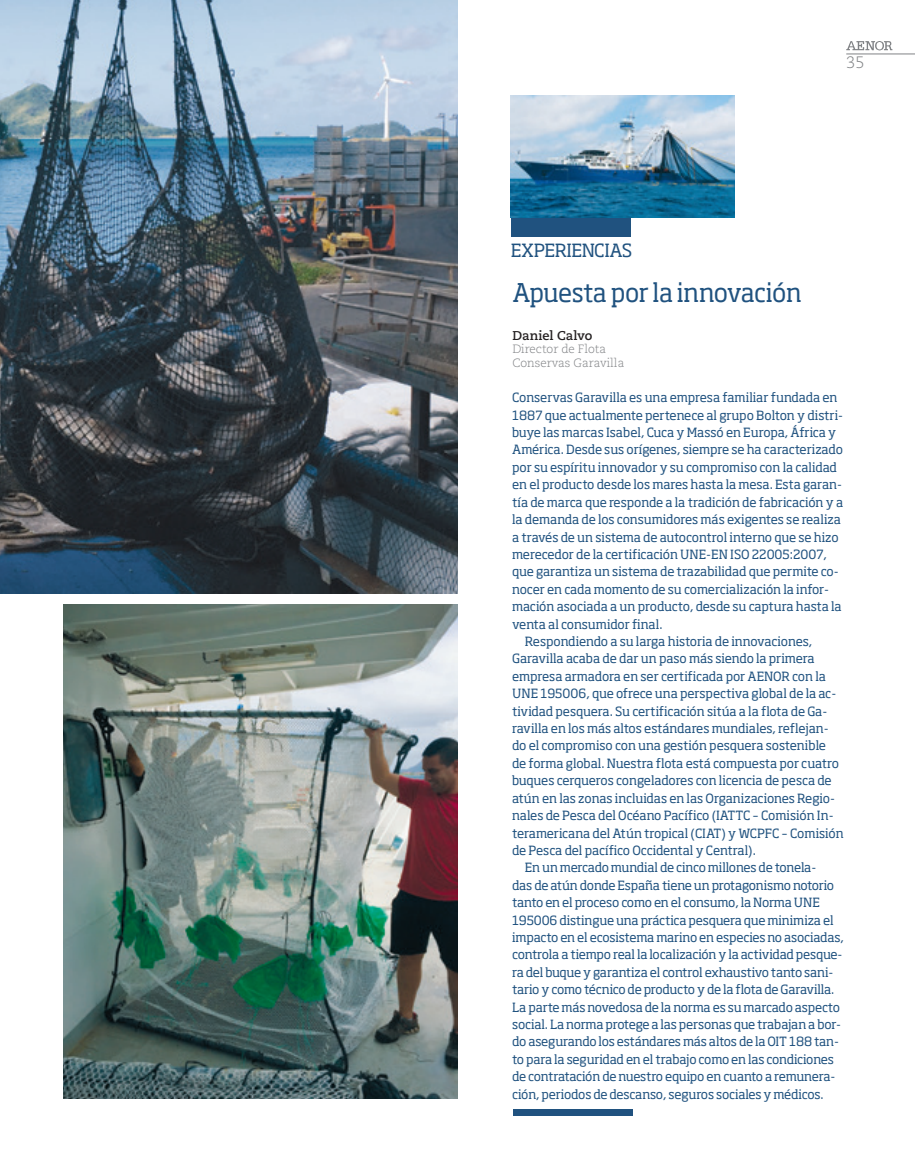
<style>
.page{position:relative;width:915px;height:1170px;background:#fff}
.page>*{position:absolute;margin:0;border:0;box-sizing:border-box;transform-origin:0 0}
.TITULO_EXPERIENCIAS{font:25.5px "Soho Std";letter-spacing:-.03em;color:#20527f;scale:.96 1}
.EPIGRAFE_EXPERIENCIA{font:18px "Soho Std";letter-spacing:-.025em;color:#20527f}
.t1{font:300 16.5px "Caecilia LT Std";color:#808285}
.NOMBRE_ART_EXPERIENC{font:700 12.75px "Caecilia LT Std";color:#231f20}
.TEXTO_EXPERIENCIAS{font:12.6px/17.4px "Soho Std";letter-spacing:-.015em;color:#20527f}
.CARGO_ART_EXPERIENCI{font:300 12px "Caecilia LT Std";color:#808285}
</style>
<div class="page">
<hr style="left:846px;top:54px;width:68px;height:1px;background:#808285">
<svg style="left:846px;top:41px;width:46px;height:10px"></svg>
<img style="left:510px;top:96px;width:224px;height:122px">
<div style="left:513px;top:1109px;width:119px;height:6px;background:#20527f"></div>
<div style="left:511px;top:218px;width:119px;height:19px;background:#20527f"></div>
<img style="left:0;top:0;width:457px;height:593px">
<img style="left:63px;top:604px;width:394px;height:494px">
<h3 class="t1" style="left:846px;top:53px;width:20px">35</h3>
<p class="EPIGRAFE_EXPERIENCIA" style="left:510px;top:239px;width:123px">EXPERIENCIAS</p>
<p class="TITULO_EXPERIENCIAS" style="left:512px;top:276px;width:303px">Apuesta por la innovación</p>
<p class="NOMBRE_ART_EXPERIENC" style="left:512px;top:328px;width:81px">Daniel Calvo</p>
<p class="CARGO_ART_EXPERIENCI" style="left:512px;top:342px;width:95px">Director de Flota</p>
<p class="CARGO_ART_EXPERIENCI" style="left:512px;top:356px;width:114px">Conservas Garavilla</p>
<p class="TEXTO_EXPERIENCIAS" style="left:512px;top:389px;width:332px">Conservas Garavilla es una empresa familiar fundada en 1887 que actualmente pertenece al grupo Bolton y distri&shy;buye las marcas Isabel, Cuca y Massó en Europa, África y América. Desde sus orígenes, siempre se ha caracterizado por su espíritu innovador y su compromiso con la calidad en el producto desde los mares hasta la mesa. Esta garan&shy;tía de marca que responde a la tradición de fabricación y a la demanda de los consumidores más exigentes se realiza a través de un sistema de autocontrol interno que se hizo merecedor de la certificación UNE-EN ISO 22005:2007, que garantiza un sistema de trazabilidad que permite co&shy;nocer en cada momento de su comercialización la infor&shy;mación asociada a un producto, desde su captura hasta la venta al consumidor final.</p>
<p class="TEXTO_EXPERIENCIAS" style="left:512px;top:632px;width:333px;text-indent:13px">Respondiendo a su larga historia de innovaciones, Garavilla acaba de dar un paso más siendo la primera empresa armadora en ser certificada por AENOR con la UNE 195006, que ofrece una perspectiva global de la ac&shy;tividad pesquera. Su certificación sitúa a la flota de Ga&shy;ravilla en los más altos estándares mundiales, reflejan&shy;do el compromiso con una gestión pesquera sostenible<br>de forma global. Nuestra flota está compuesta por cuatro buques cerqueros congeladores con licencia de pesca de atún en las zonas incluidas en las Organizaciones Regio&shy;nales de Pesca del Océano Pacífico (IATTC – Comisión In&shy;teramericana del Atún tropical (CIAT) y WCPFC – Comisión de Pesca del pacífico Occidental y Central).</p>
<p class="TEXTO_EXPERIENCIAS" style="left:512px;top:858px;width:333px;text-indent:13px">En un mercado mundial de cinco millones de tonela-<br>das de atún donde España tiene un protagonismo notorio tanto en el proceso como en el consumo, la Norma UNE 195006 distingue una práctica pesquera que minimiza el impacto en el ecosistema marino en especies no asociadas, controla a tiempo real la localización y la actividad pesque&shy;ra del buque y garantiza el control exhaustivo tanto sani&shy;tario y como técnico de producto y de la flota de Garavilla.<br>La parte más novedosa de la norma es su marcado aspecto social. La norma protege a las personas que trabajan a bor&shy;do asegurando los estándares más altos de la OIT 188 tan&shy;to para la seguridad en el trabajo como en las condiciones de contratación de nuestro equipo en cuanto a remunera&shy;ción, periodos de descanso, seguros sociales y médicos.</p>
</div>
